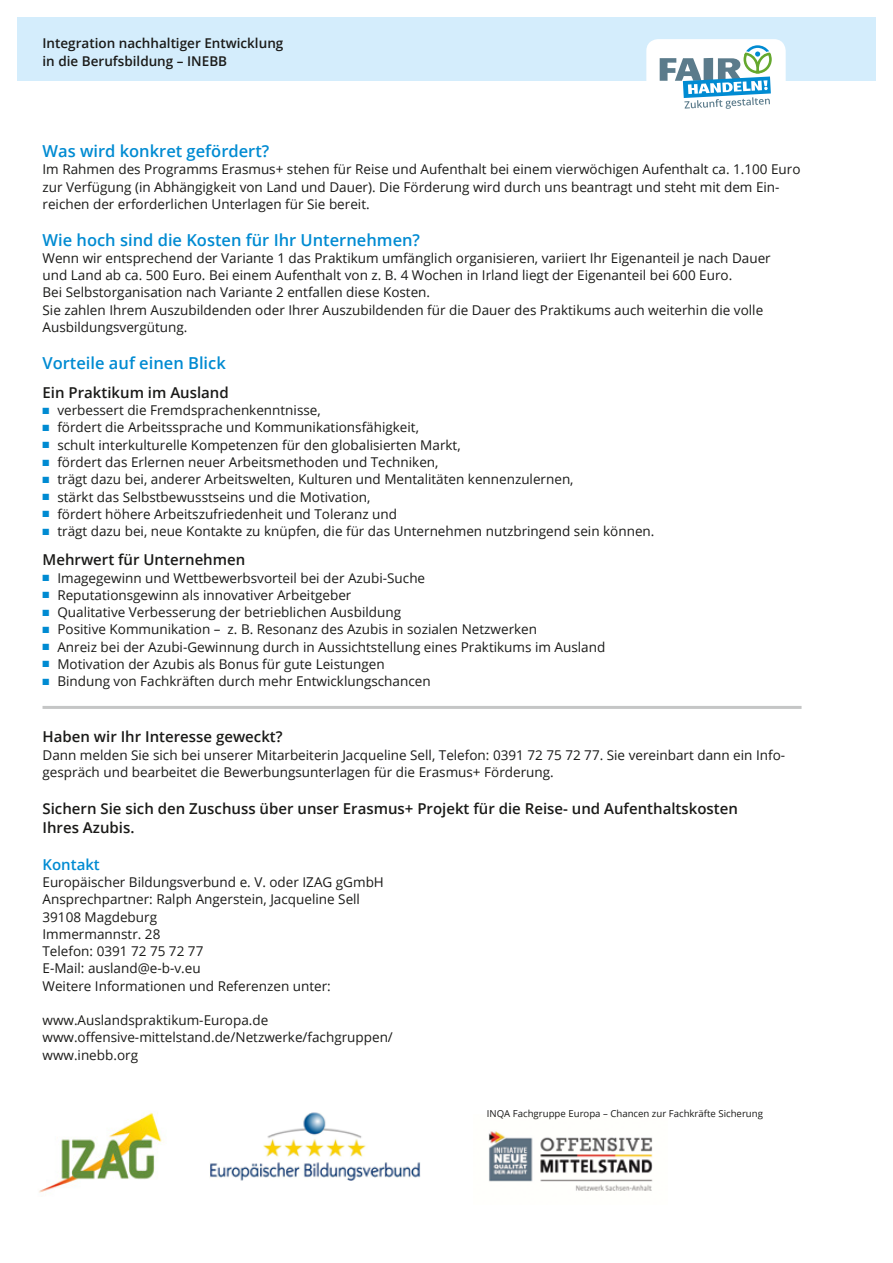
<style>
.page{position:relative;width:893px;height:1263px;background:#fff}
.page>*{position:absolute;margin:0;border:0;box-sizing:border-box;transform-origin:0 0}
.t1{font:600 16.5px "Open Sans";color:#008bd2}
.t2{font:600 15px/19.5px "Open Sans";color:#1a1a18}
.t3{font:600 15px "Open Sans";color:#008bd2}
.t4{font:13.5px/17.2px "Open Sans";color:#1a1a18}
.t5{font:600 13.5px/17.5px "Open Sans";color:#1a1a18}
.t6{font:9.6px "Open Sans";color:#1a1a18}
.s1{color:#008bd2}
</style>
<div class="page">
<div style="left:17px;top:17px;width:859px;height:64px;background:#d4edfc"></div>
<div style="left:646px;top:39px;width:140px;height:77px;background:#fff;border-radius:12px"></div>
<svg style="left:660px;top:45px;width:112px;height:64px"></svg>
<img style="left:210px;top:1112px;width:211px;height:69px">
<hr style="left:43px;top:706px;width:758px;height:3px;background:#c5c6c6">
<img style="left:488px;top:1131px;width:165px;height:60px">
<img style="left:39px;top:1112px;width:125px;height:81px">
<p class="t5" style="left:43px;top:34px;width:242px">Integration nachhaltiger Entwicklung in die Berufsbildung – INEBB</p>
<p class="t1" style="left:43px;top:140px;width:228px">Was wird konkret gefördert?</p>
<p class="t4" style="left:43px;top:161px;width:760px">Im Rahmen des Programms Erasmus+ stehen für Reise und Aufenthalt bei einem vierwöchigen Aufenthalt ca. 1.100 Euro zur Verfügung (in Abhängigkeit von Land und Dauer). Die Förderung wird durch uns beantragt und steht mit dem Ein&shy;reichen der erforderlichen Unterlagen für Sie bereit.</p>
<p class="t1" style="left:43px;top:228px;width:379px">Wie hoch sind die Kosten für Ihr Unternehmen?</p>
<p class="t4" style="left:43px;top:249px;width:730px">Wenn wir entsprechend der Variante 1 das Praktikum umfänglich organisieren, variiert Ihr Eigenanteil je nach Dauer und Land ab ca. 500 Euro. Bei einem Aufenthalt von z. B. 4 Wochen in Irland liegt der Eigenanteil bei 600 Euro.<br>Bei Selbstorganisation nach Variante 2 entfallen diese Kosten.<br>Sie zahlen Ihrem Auszubildenden oder Ihrer Auszubildenden für die Dauer des Praktikums auch weiterhin die volle Ausbildungsvergütung.</p>
<p class="t1" style="left:43px;top:351px;width:185px">Vorteile auf einen Blick</p>
<p class="t2" style="left:43px;top:382px;width:188px">Ein Praktikum im Ausland</p>
<p class="t4" style="left:43px;top:401px;width:280px"><span class="s1">■</span> verbessert die Fremdsprachenkenntnisse,</p>
<p class="t4" style="left:43px;top:419px;width:378px"><span class="s1">■</span> fördert die Arbeitssprache und Kommunikationsfähigkeit,</p>
<p class="t4" style="left:43px;top:436px;width:420px"><span class="s1">■</span> schult interkulturelle Kompetenzen für den globalisierten Markt,</p>
<p class="t4" style="left:43px;top:453px;width:397px"><span class="s1">■</span> fördert das Erlernen neuer Arbeitsmethoden und Techniken,</p>
<p class="t4" style="left:43px;top:470px;width:533px"><span class="s1">■</span> trägt dazu bei, anderer Arbeitswelten, Kulturen und Mentalitäten kennenzulernen,</p>
<p class="t4" style="left:43px;top:488px;width:329px"><span class="s1">■</span> stärkt das Selbstbewusstseins und die Motivation,</p>
<p class="t4" style="left:43px;top:505px;width:356px"><span class="s1">■</span> fördert höhere Arbeitszufriedenheit und Toleranz und</p>
<p class="t4" style="left:43px;top:522px;width:613px"><span class="s1">■</span> trägt dazu bei, neue Kontakte zu knüpfen, die für das Unternehmen nutzbringend sein können.</p>
<p class="t2" style="left:43px;top:550px;width:204px">Mehrwert für Unternehmen</p>
<p class="t4" style="left:43px;top:569px;width:384px"><span class="s1">■</span> Imagegewinn und Wettbewerbsvorteil bei der Azubi-Suche</p>
<p class="t4" style="left:43px;top:586px;width:310px"><span class="s1">■</span> Reputationsgewinn als innovativer Arbeitgeber</p>
<p class="t4" style="left:43px;top:603px;width:360px"><span class="s1">■</span> Qualitative Verbesserung der betrieblichen Ausbildung</p>
<p class="t4" style="left:43px;top:620px;width:496px"><span class="s1">■</span> Positive Kommunikation – z. B. Resonanz des Azubis in sozialen Netzwerken</p>
<p class="t4" style="left:43px;top:638px;width:564px"><span class="s1">■</span> Anreiz bei der Azubi-Gewinnung durch in Aussichtstellung eines Praktikums im Ausland</p>
<p class="t4" style="left:43px;top:655px;width:344px"><span class="s1">■</span> Motivation der Azubis als Bonus für gute Leistungen</p>
<p class="t4" style="left:43px;top:672px;width:390px"><span class="s1">■</span> Bindung von Fachkräften durch mehr Entwicklungschancen</p>
<p class="t2" style="left:43px;top:727px;width:242px">Haben wir Ihr Interesse geweckt?</p>
<p class="t4" style="left:43px;top:746px;width:744px">Dann melden Sie sich bei unserer Mitarbeiterin Jacqueline Sell, Telefon: 0391 72 75 72 77. Sie vereinbart dann ein Info&shy;gespräch und bearbeitet die Bewerbungsunterlagen für die Erasmus+ Förderung.</p>
<p class="t2" style="left:43px;top:798px;width:697px">Sichern Sie sich den Zuschuss über unser Erasmus+ Projekt für die Reise- und Aufenthaltskosten<br>Ihres Azubis.</p>
<p class="t3" style="left:43px;top:854px;width:59px">Kontakt</p>
<p class="t4" style="left:43px;top:873px;width:343px">Europäischer Bildungsverbund e. V. oder IZAG gGmbH Ansprechpartner: Ralph Angerstein, Jacqueline Sell 39108 Magdeburg<br>Immermannstr. 28<br>Telefon: 0391 72 75 72 77<br>E-Mail: ausland@e-b-v.eu<br>Weitere Informationen und Referenzen unter:</p>
<p class="t4" style="left:43px;top:1011px;width:352px">www.Auslandspraktikum-Europa.de www.offensive-mittelstand.de/Netzwerke/fachgruppen/ www.inebb.org</p>
<p class="t6" style="left:487px;top:1107px;width:278px">INQA Fachgruppe Europa – Chancen zur Fachkräfte Sicherung</p>
</div>
